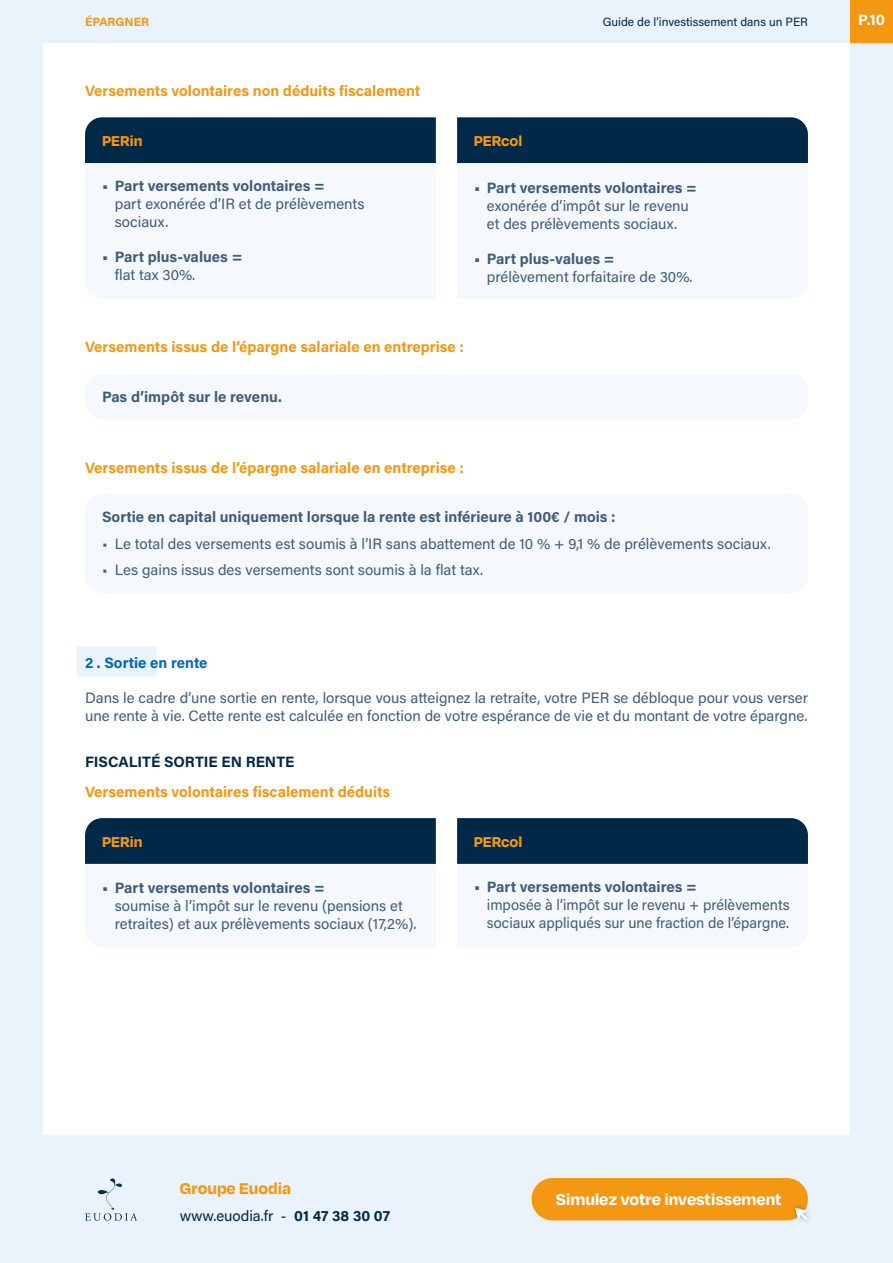
<style>
.page{position:relative;width:893px;height:1263px;background:#fff}
.page>*{position:absolute;margin:0;border:0;box-sizing:border-box;transform-origin:0 0}
.t1{font:700 18px "Degular";color:#fff}
.t2{font:700 18px "Degular";color:#f49712}
.t3{font:700 16.5px "Degular";color:#f49712}
.t4{font:15px/18px "Acumin Pro";color:#415c7a}
.t5{font:700 15px "Acumin Pro";color:#415c7a}
.t6{font:700 15px "Acumin Pro";color:#f49712}
.t7{font:15px "Acumin Pro";color:#002848}
.t8{font:700 15px "Acumin Pro";color:#002848}
.t9{font:700 15px "Acumin Pro";color:#0069b4}
.t10{font:700 15px "Acumin Pro";color:#fff}
.t11{font:12px "Acumin Pro";color:#002848}
.t12{font:700 12px "Acumin Pro";letter-spacing:-.005em;color:#f49712}
.s1{font-weight:700}
</style>
<div class="page">
<div style="left:0;top:1135px;width:893px;height:128px;background:#eaf2fb"></div>
<div style="left:0;top:0;width:850px;height:43px;background:#eaf2fb"></div>
<svg style="left:85px;top:1178px;width:52px;height:43px"></svg>
<div style="left:850px;top:43px;width:43px;height:1092px;background:#eaf2fb"></div>
<div style="left:0;top:43px;width:43px;height:1092px;background:#eaf2fb"></div>
<div style="left:850px;top:0;width:43px;height:43px;background:#f49712"></div>
<div style="left:531px;top:1178px;width:277px;height:42px;background:#f49712;border-radius:21px"></div>
<div style="left:791px;top:1203px;width:21px;height:22px;background:#000;opacity:.3"></div>
<svg style="left:795px;top:1208px;width:13px;height:12px"></svg>
<div style="left:85px;top:117px;width:351px;height:46px;background:#002848"></div>
<svg style="left:85px;top:163px;width:351px;height:1px"></svg>
<div style="left:85px;top:373px;width:723px;height:46px;background:#f5f8fd;border-radius:17px"></div>
<div style="left:85px;top:494px;width:723px;height:99px;background:#f5f8fd;border-radius:17px"></div>
<div style="left:457px;top:117px;width:351px;height:46px;background:#002848"></div>
<svg style="left:457px;top:163px;width:351px;height:1px"></svg>
<div style="left:77px;top:646px;width:80px;height:30px;background:#eaf2fb"></div>
<div style="left:85px;top:818px;width:351px;height:46px;background:#002848"></div>
<div style="left:457px;top:818px;width:351px;height:46px;background:#002848"></div>
<p class="t12" style="left:85px;top:13px;width:65px">ÉPARGNER</p>
<p class="t11" style="left:603px;top:13px;width:207px">Guide de l’investissement dans un PER</p>
<p class="t10" style="left:858px;top:9px;width:28px">P.10</p>
<p class="t6" style="left:85px;top:80px;width:337px">Versements volontaires non déduits fiscalement</p>
<p class="t3" style="left:102px;top:130px;width:42px">PERin</p>
<p class="t5" style="left:102px;top:175px;width:224px">• Part versements volontaires =</p>
<p class="t4" style="left:115px;top:194px;width:251px">part exonérée d’IR et de prélèvements sociaux.</p>
<p class="t5" style="left:102px;top:246px;width:142px">• Part plus-values =</p>
<p class="t4" style="left:115px;top:265px;width:82px">flat tax 30%.</p>
<p class="t3" style="left:474px;top:130px;width:50px">PERcol</p>
<p class="t5" style="left:474px;top:177px;width:224px">• Part versements volontaires =</p>
<p class="t4" style="left:487px;top:196px;width:204px">exonérée d’impôt sur le revenu et des prélèvements sociaux.</p>
<p class="t5" style="left:474px;top:248px;width:142px">• Part plus-values =</p>
<p class="t4" style="left:487px;top:267px;width:207px">prélèvement forfaitaire de 30%.</p>
<p class="t6" style="left:85px;top:336px;width:380px">Versements issus de l’épargne salariale en entreprise :</p>
<p class="t5" style="left:102px;top:386px;width:181px">Pas d’impôt sur le revenu.</p>
<p class="t6" style="left:85px;top:457px;width:380px">Versements issus de l’épargne salariale en entreprise :</p>
<p class="t5" style="left:102px;top:506px;width:515px">Sortie en capital uniquement lorsque la rente est inférieure à 100€ / mois :</p>
<p class="t4" style="left:102px;top:534px;width:670px">• Le total des versements est soumis à l’IR sans abattement de 10 % + 9,1 % de prélèvements sociaux.</p>
<p class="t4" style="left:102px;top:560px;width:383px">• Les gains issus des versements sont soumis à la flat tax.</p>
<p class="t9" style="left:85px;top:652px;width:124px">2 . Sortie en rente</p>
<p class="t4" style="left:85px;top:688px;width:724px">Dans le cadre d’une sortie en rente, lorsque vous atteignez la retraite, votre PER se débloque pour vous verser une rente à vie. Cette rente est calculée en fonction de votre espérance de vie et du montant de votre épargne.</p>
<p class="t8" style="left:85px;top:751px;width:211px">FISCALITÉ SORTIE EN RENTE</p>
<p class="t6" style="left:85px;top:781px;width:307px">Versements volontaires fiscalement déduits</p>
<p class="t3" style="left:102px;top:831px;width:42px">PERin</p>
<p class="t5" style="left:102px;top:878px;width:224px">• Part versements volontaires =</p>
<p class="t4" style="left:115px;top:897px;width:303px">soumise à l’impôt sur le revenu (pensions et retraites) et aux prélèvements sociaux (17,2%).</p>
<p class="t3" style="left:474px;top:831px;width:50px">PERcol</p>
<p class="t5" style="left:474px;top:876px;width:224px">• Part versements volontaires =</p>
<p class="t4" style="left:487px;top:895px;width:304px">imposée à l’impôt sur le revenu + prélèvements sociaux appliqués sur une fraction de l’épargne.</p>
<p class="t2" style="left:180px;top:1177px;width:113px">Groupe Euodia</p>
<p class="t7" style="left:180px;top:1205px;width:212px">www.euodia.fr - <span class="s1">01 47 38 30 07</span></p>
<p class="t1" style="left:556px;top:1188px;width:227px">Simulez votre investissement</p>
</div>
